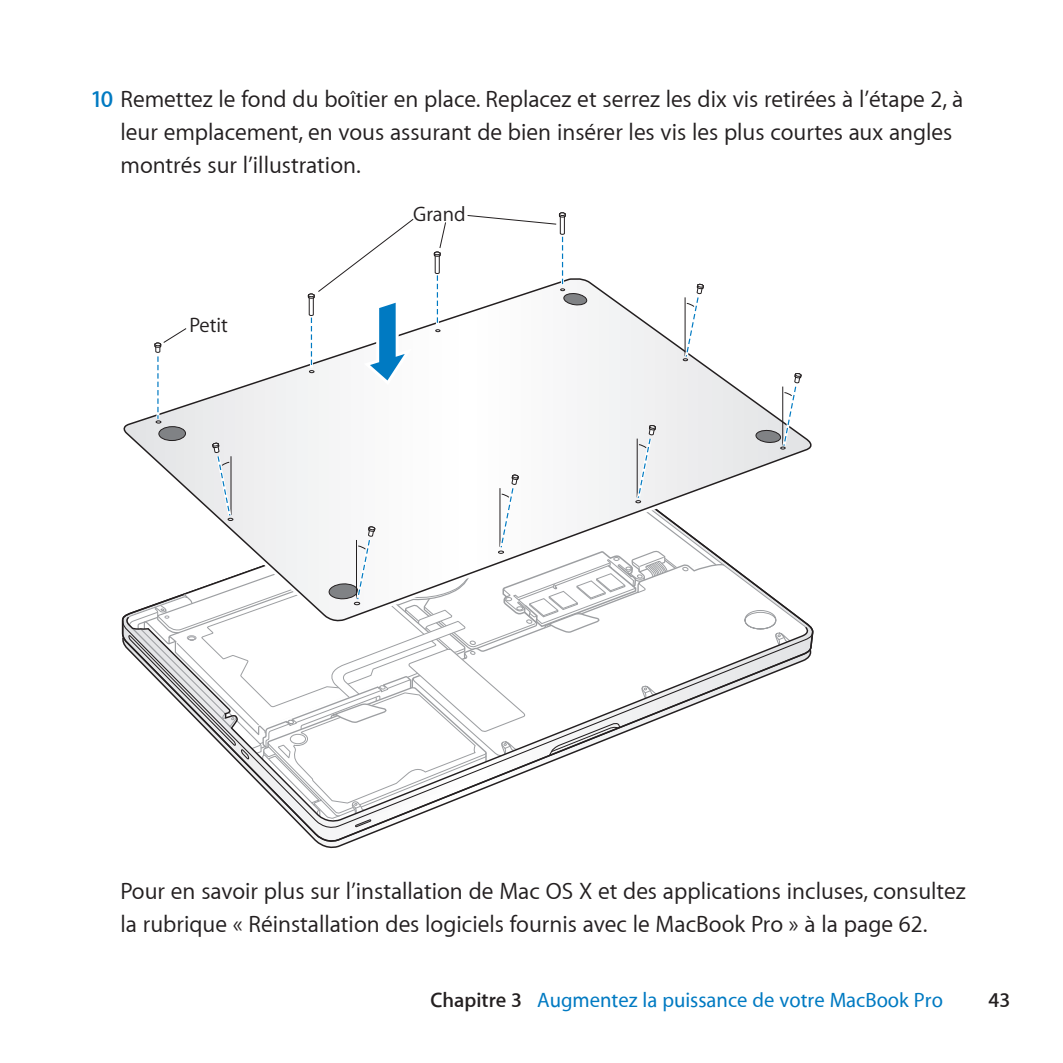
<style>
.page{position:relative;width:1063px;height:1063px;background:#fff}
.page>*{position:absolute;margin:0;border:0;box-sizing:border-box;transform-origin:0 0}
.t1{font:24px/33px "Myriad Set Text";color:#231f20}
.t2{font:500 21px "Myriad Set";color:#007ac2}
.t3{font:21px "Myriad Set Text";color:#231f20}
.t4{font:600 21px "Myriad Set";color:#231f20}
.s1{font-family:"Myriad Set";font-weight:600;color:#007ac2}
.s2{font-weight:600;color:#231f20}
</style>
<div class="page">
<svg style="left:725px;top:631px;width:86px;height:62px"></svg>
<svg style="left:725px;top:379px;width:87px;height:245px"></svg>
<svg style="left:756px;top:373px;width:46px;height:76px"></svg>
<svg style="left:124px;top:212px;width:601px;height:617px"></svg>
<p class="t1" style="left:121px;top:82px;width:844px;text-indent:-30px"><span class="s1">10</span> Remettez le fond du boîtier en place. Replacez et serrez les dix vis retirées à l’étape 2, à leur emplacement, en vous assurant de bien insérer les vis les plus courtes aux angles montrés sur l’illustration.</p>
<p class="t3" style="left:189px;top:312px;width:40px">Petit</p>
<p class="t3" style="left:413px;top:201px;width:54px">Grand</p>
<p class="t1" style="left:121px;top:874px;width:847px">Pour en savoir plus sur l’installation de Mac OS X et des applications incluses, consultez la rubrique « Réinstallation des logiciels fournis avec le MacBook Pro » à la page 62.</p>
<p class="t2" style="left:431px;top:987px;width:514px"><span class="s2">Chapitre 3</span> Augmentez la puissance de votre MacBook Pro</p>
<p class="t4" style="left:989px;top:987px;width:23px">43</p>
</div>
